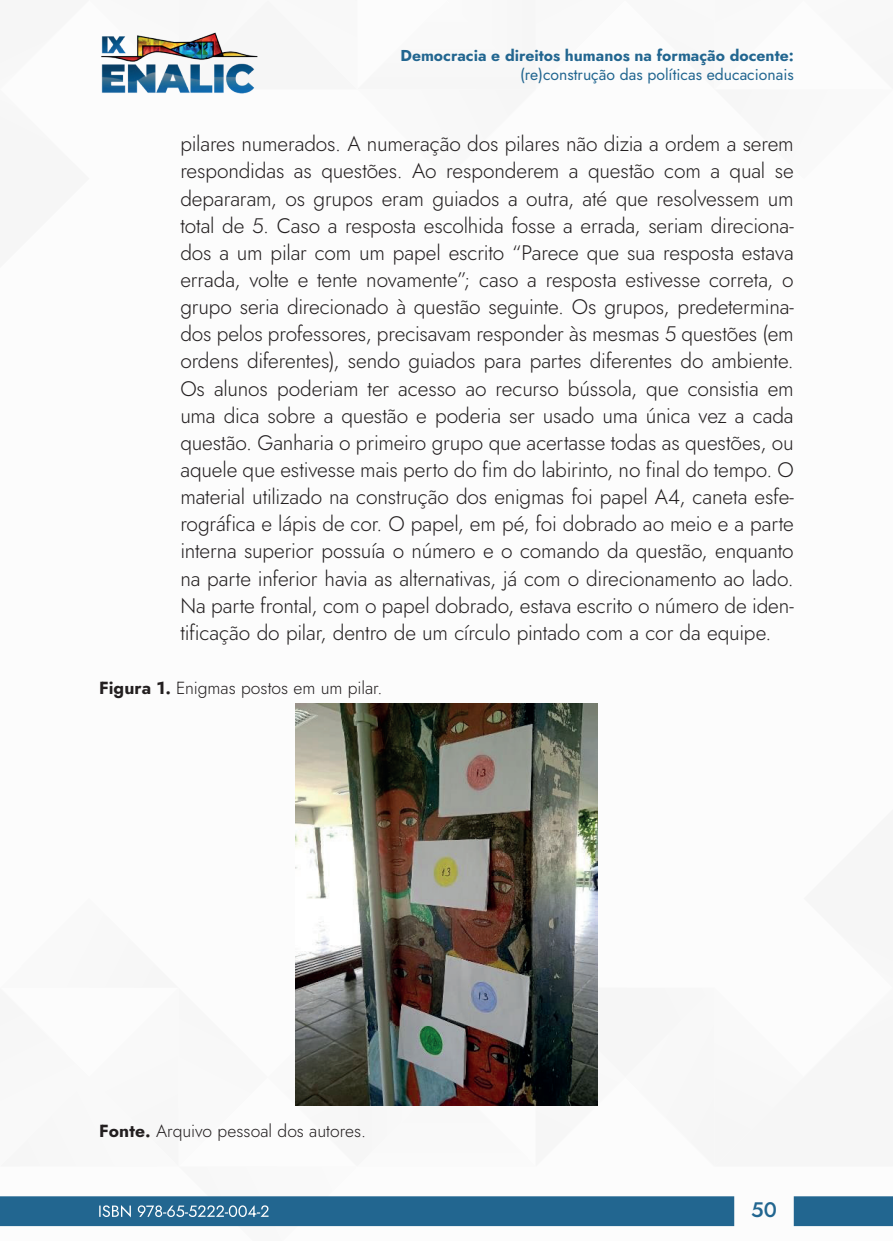
<style>
.page{position:relative;width:893px;height:1241px;background:#fff}
.page>*{position:absolute;margin:0;border:0;box-sizing:border-box;transform-origin:0 0}
._6_CORPO{font:300 21px/27.1px "Jost";letter-spacing:-.005em;color:#231f20;text-align:justify}
.t1{font:500 21px "Jost";color:#226690}
._10_LEGENDAS{font:300 17.5px "Jost";color:#231f20}
._11_FONTES{font:300 17.5px "Jost";color:#231f20}
.t2{font:700 15.75px "Jost";color:#226690}
.t3{font:15.75px "Jost";color:#226690}
.s1{font-weight:700}
</style>
<div class="page">
<img style="left:101px;top:32px;width:157px;height:61px">
<svg style="left:0;top:809px;width:893px;height:418px"></svg>
<img style="left:296px;top:703px;width:301px;height:402px">
<p class="t2" style="left:400px;top:45px;width:395px">Democracia e direitos humanos na formação docente:</p>
<p class="t3" style="left:520px;top:64px;width:275px">(re)construção das políticas educacionais</p>
<p class="_6_CORPO" style="left:180px;top:130px;width:615px">pilares numerados. A numeração dos pilares não dizia a ordem a serem respondidas as questões. Ao responderem a questão com a qual se depararam, os grupos eram guiados a outra, até que resolvessem um total de 5. Caso a resposta escolhida fosse a errada, seriam direciona&shy;dos a um pilar com um papel escrito “Parece que sua resposta estava errada, volte e tente novamente”; caso a resposta estivesse correta, o grupo seria direcionado à questão seguinte. Os grupos, predetermina&shy;dos pelos professores, precisavam responder às mesmas 5 questões (em ordens diferentes), sendo guiados para partes diferentes do ambiente.<br>Os alunos poderiam ter acesso ao recurso bússola, que consistia em uma dica sobre a questão e poderia ser usado uma única vez a cada questão. Ganharia o primeiro grupo que acertasse todas as questões, ou aquele que estivesse mais perto do fim do labirinto, no final do tempo. O material utilizado na construção dos enigmas foi papel A4, caneta esfe&shy;rográfica e lápis de cor. O papel, em pé, foi dobrado ao meio e a parte interna superior possuía o número e o comando da questão, enquanto na parte inferior havia as alternativas, já com o direcionamento ao lado.<br>Na parte frontal, com o papel dobrado, estava escrito o número de iden&shy;tificação do pilar, dentro de um círculo pintado com a cor da equipe.</p>
<p class="_10_LEGENDAS" style="left:99px;top:676px;width:285px"><span class="s1">Figura 1.</span> Enigmas postos em um pilar.</p>
<p class="_11_FONTES" style="left:99px;top:1119px;width:268px"><span class="s1">Fonte.</span> Arquivo pessoal dos autores.</p>
<p class="t1" style="left:751px;top:1195px;width:27px">50</p>
</div>
